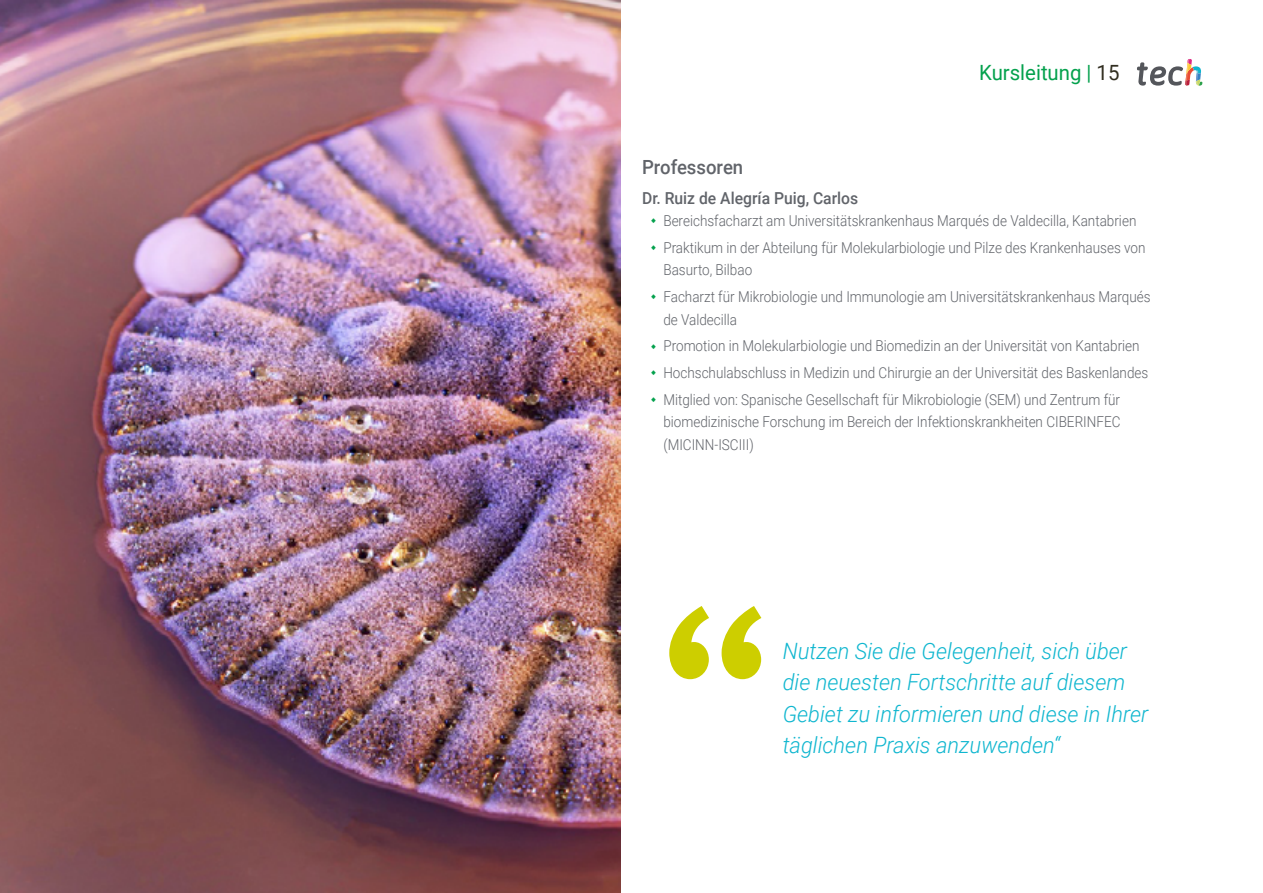
<style>
.page{position:relative;width:1263px;height:893px;background:#fff}
.page>*{position:absolute;margin:0;border:0;box-sizing:border-box;transform-origin:0 0}
.t1{font:italic 300 22.5px/31.5px "Roboto";color:#0fb6cf}
.t2{font:21px "Roboto";color:#04a14d}
.t3{font:500 19.5px "Roboto";color:#61646a;scale:.95 1}
.t4{font:500 16.5px "Roboto";color:#61646a;scale:.95 1}
.t5{font:300 15px/26.7px "Roboto";color:#61646a;scale:.9 1}
.s1{color:#312e20}
</style>
<div class="page">
<img style="left:0;top:0;width:621px;height:893px">
<svg style="left:1137px;top:59px;width:65px;height:27px"></svg>
<svg style="left:669px;top:606px;width:92px;height:73px"></svg>
<h2 class="t2" style="left:979px;top:57px;width:142px">Kursleitung | <span class="s1">15</span></h2>
<h3 class="t3" style="left:642px;top:153px;width:108px">Professoren</h3>
<p class="t4" style="left:642px;top:186px;width:229px">Dr. Ruiz de Alegría Puig, Carlos</p>
<p class="t5" style="left:663px;top:207px;width:537px">Bereichsfacharzt am Universitätskrankenhaus Marqués de Valdecilla, Kantabrien<br>Praktikum in der Abteilung für Molekularbiologie und Pilze des Krankenhauses von</p>
<p class="t5" style="left:663px;top:256px;width:543px">Basurto, Bilbao<br>Facharzt für Mikrobiologie und Immunologie am Universitätskrankenhaus Marqués</p>
<p class="t5" style="left:663px;top:305px;width:540px">de Valdecilla<br>Promotion in Molekularbiologie und Biomedizin an der Universität von Kantabrien Hochschulabschluss in Medizin und Chirurgie an der Universität des Baskenlandes Mitglied von: Spanische Gesellschaft für Mikrobiologie (SEM) und Zentrum für</p>
<p class="t5" style="left:663px;top:410px;width:509px;line-height:22.5px">biomedizinische Forschung im Bereich der Infektionskrankheiten CIBERINFEC (MICINN-ISCIII)</p>
<h1 class="t1" style="left:783px;top:634px;width:367px">Nutzen Sie die Gelegenheit, sich über die neuesten Fortschritte auf diesem Gebiet zu informieren und diese in Ihrer täglichen Praxis anzuwenden“</h1>
</div>
